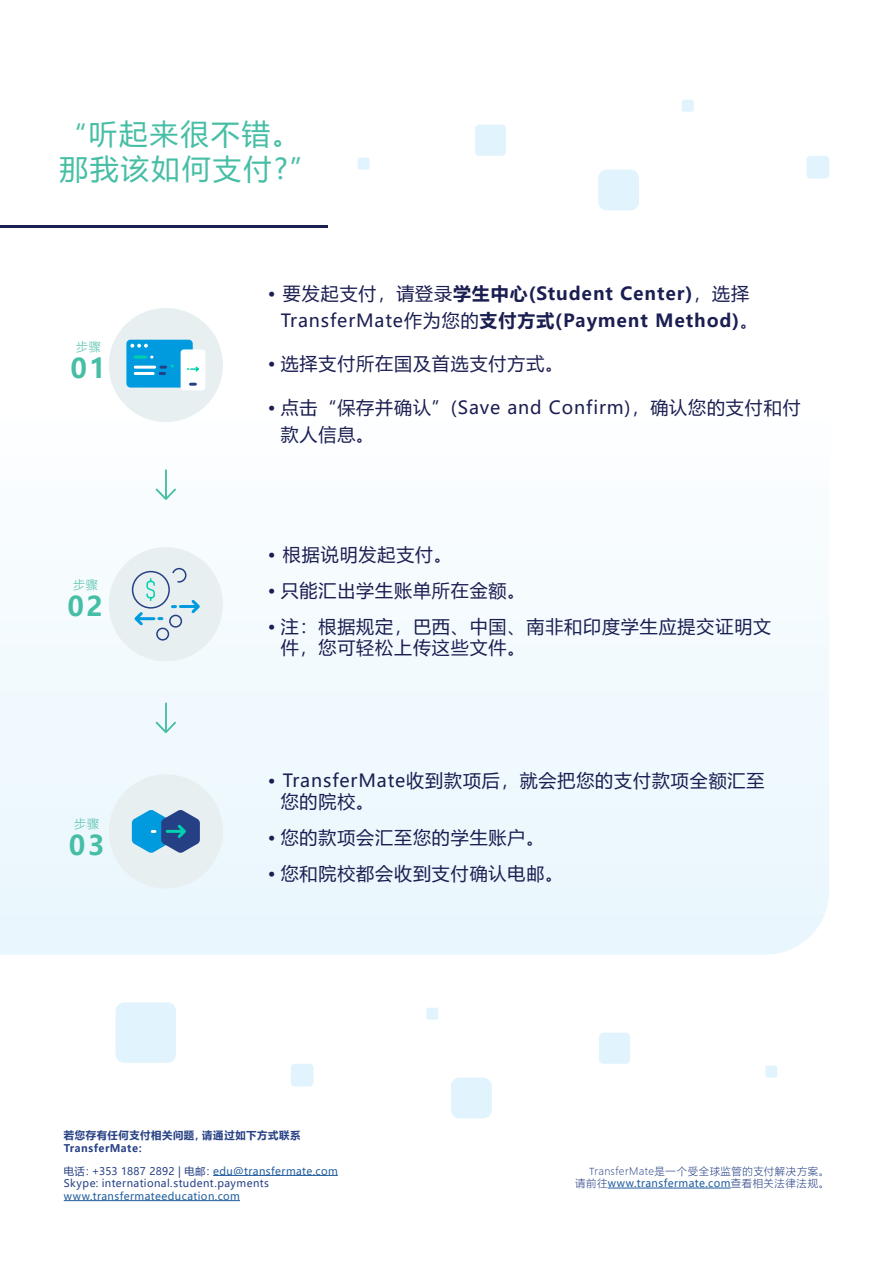
<style>
.page{position:relative;width:893px;height:1263px;background:#fff}
.page>*{position:absolute;margin:0;border:0;box-sizing:border-box;transform-origin:0 0}
.t1{font:28.5px/34.2px "Microsoft Ya Hei";letter-spacing:.075em;color:#46bea5}
.t2{font:700 27px "Microsoft Ya Hei";color:#46bea5}
.t3{font:18px/21px "Microsoft Ya Hei";letter-spacing:.05em;color:#1b1e51}
.t4{font:700 18px/27px "Microsoft Ya Hei";letter-spacing:.05em;color:#1b1e51}
.t5{font:300 12px "Microsoft Ya Hei";color:#46bea5}
.t6{font:10.5px/12.6px "Microsoft Ya Hei";letter-spacing:.04em;color:#274185}
.t7{font:300 10.5px/12.6px "Microsoft Ya Hei";letter-spacing:.045em;color:#274185;text-align:right}
.t8{font:700 10.5px/12.6px "Microsoft Ya Hei";letter-spacing:.05em;color:#274185}
.t9{font:10.5px "Microsoft Ya Hei";letter-spacing:.04em;color:#215e9e}
.s1{font-size:27px}
.s2{font-weight:400}
.s3{color:#215e9e}
.s4{font-family:"DIN Next LT Pro"}
.s5{font-weight:400;color:#215e9e}
</style>
<div class="page">
<div style="left:475px;top:125px;width:31px;height:31px;background:#e1f4fd;border-radius:4px"></div>
<div style="left:806px;top:156px;width:23px;height:23px;background:#e1f4fd;border-radius:4px"></div>
<div style="left:598px;top:170px;width:41px;height:40px;background:#e1f4fd;border-radius:9px"></div>
<div style="left:682px;top:100px;width:12px;height:12px;background:#e1f4fd;border-radius:2px"></div>
<div style="left:358px;top:158px;width:12px;height:12px;background:#e1f4fd;border-radius:2px"></div>
<svg style="left:0;top:308px;width:829px;height:647px"></svg>
<hr style="left:608px;top:1188px;width:123px;height:1px;background:#215e9e">
<hr style="left:213px;top:1175px;width:125px;height:1px;background:#215e9e">
<hr style="left:64px;top:1200px;width:176px;height:1px;background:#215e9e">
<div style="left:599px;top:1032px;width:31px;height:32px;background:#e1f4fd;border-radius:4px"></div>
<div style="left:291px;top:1064px;width:23px;height:22px;background:#e1f4fd;border-radius:4px"></div>
<div style="left:116px;top:1002px;width:60px;height:61px;background:#e1f4fd;border-radius:9px"></div>
<div style="left:451px;top:1077px;width:41px;height:41px;background:#e1f4fd;border-radius:9px"></div>
<div style="left:426px;top:1008px;width:12px;height:12px;background:#e1f4fd;border-radius:2px"></div>
<div style="left:765px;top:1065px;width:12px;height:12px;background:#e1f4fd;border-radius:2px"></div>
<svg style="left:156px;top:469px;width:20px;height:31px"></svg>
<svg style="left:156px;top:702px;width:20px;height:31px"></svg>
<div style="left:109px;top:308px;width:114px;height:114px;background:#e7eff1;border-radius:50%"></div>
<div style="left:109px;top:547px;width:114px;height:114px;background:#e7eff1;border-radius:50%"></div>
<div style="left:109px;top:774px;width:114px;height:114px;background:#e7eff1;border-radius:50%"></div>
<hr style="left:0;top:225px;width:327px;height:3px;background:#1b1e51">
<div style="left:126px;top:340px;width:67px;height:48px;background:#009ade;border-radius:4px"></div>
<div style="left:181px;top:349px;width:24px;height:41px;background:#fff;border-radius:3px"></div>
<svg style="left:191px;top:383px;width:4px;height:3px"></svg>
<svg style="left:130px;top:344px;width:18px;height:4px"></svg>
<svg style="left:186px;top:366px;width:14px;height:6px"></svg>
<svg style="left:135px;top:356px;width:10px;height:3px"></svg>
<hr style="left:135px;top:366px;width:20px;height:3px;background:#fff">
<hr style="left:135px;top:372px;width:18px;height:3px;background:#fff">
<svg style="left:160px;top:366px;width:6px;height:9px"></svg>
<svg style="left:132px;top:567px;width:68px;height:74px"></svg>
<svg style="left:132px;top:810px;width:68px;height:43px"></svg>
<h1 class="t1" style="left:60px;top:116px;width:260px"><span class="s1">“</span>听起来很不错。那我该如何支付?”</h1>
<p class="t5" style="left:76px;top:339px;width:26px">步骤</p>
<h2 class="t2" style="left:71px;top:350px;width:37px">01</h2>
<p class="t5" style="left:73px;top:577px;width:26px">步骤</p>
<h2 class="t2" style="left:68px;top:587px;width:37px">02</h2>
<p class="t5" style="left:74px;top:815px;width:26px">步骤</p>
<h2 class="t2" style="left:69px;top:826px;width:37px">03</h2>
<p class="t4" style="left:281px;top:279px;width:479px;text-indent:-13px"><span class="s2">• 要发起支付，请登录</span>学生中心(Student Center)<span class="s2">，选择<br>TransferMate作为您的</span>支付方式(Payment Method)<span class="s2">。</span></p>
<p class="t3" style="left:268px;top:353px;width:297px">• 选择支付所在国及首选支付方式。</p>
<p class="t3" style="left:281px;top:393px;width:521px;line-height:27px;text-indent:-13px">• 点击“保存并确认”(Save and Confirm)，确认您的支付和付款人信息。</p>
<p class="t3" style="left:268px;top:544px;width:186px">• 根据说明发起支付。</p>
<p class="t3" style="left:268px;top:580px;width:259px">• 只能汇出学生账单所在金额。</p>
<p class="t3" style="left:281px;top:616px;width:492px;text-indent:-13px">• 注：根据规定，巴西、中国、南非和印度学生应提交证明文件，您可轻松上传这些文件。</p>
<p class="t3" style="left:281px;top:770px;width:485px;text-indent:-13px">• TransferMate收到款项后，就会把您的支付款项全额汇至您的院校。</p>
<p class="t3" style="left:268px;top:827px;width:278px">• 您的款项会汇至您的学生账户。</p>
<p class="t3" style="left:268px;top:863px;width:297px">• 您和院校都会收到支付确认电邮。</p>
<p class="t8" style="left:64px;top:1128px;width:238px">若您存有任何支付相关问题，请通过如下方式联系<br>TransferMate：</p>
<p class="t6" style="left:64px;top:1164px;width:276px">电话：+353 1887 2892 | 电邮：<span class="s3">edu@transfermate.com<br></span>Skype: international.student.payments</p>
<p class="t9" style="left:64px;top:1189px;width:178px">www.transfermateeducation.com</p>
<p class="t7" style="left:575px;top:1164px;width:255px"><span class="s4">T</span>ransferMate是一个受全球监管的支付解决方案。<br>请前往<span class="s5">www.transfermate.com</span>查看相关法律法规。</p>
</div>
